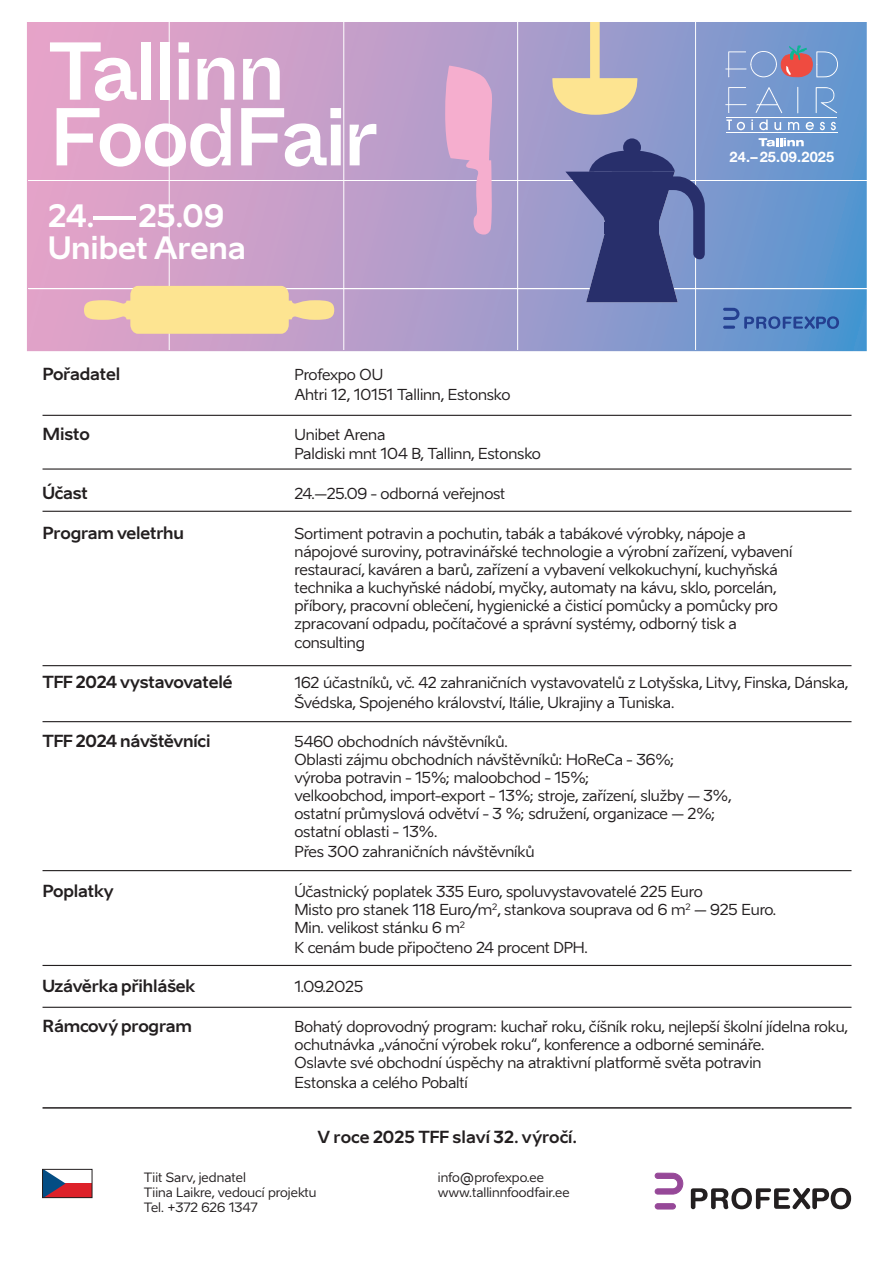
<style>
.page{position:relative;width:893px;height:1263px;background:#fff}
.page>*{position:absolute;margin:0;border:0;box-sizing:border-box;transform-origin:0 0}
.t1{font:500 81.9px/65.7px "Whyte Inktrap";letter-spacing:-.04em;color:#fff}
.t2{font:700 30.6px/32.8px "Aino";letter-spacing:-.005em;color:#fff}
.tekst{font:700 16.5px "Aino";letter-spacing:-.01em;color:#231f20}
.tekst-2{font:15px/18px "Aino";letter-spacing:-.01em;color:#231f20}
.t3{font:700 14.55px "Helvetica Neue";letter-spacing:.015em;color:#fff}
.t4{font:12.75px "Aino";color:#231f20}
</style>
<div class="page">
<svg style="left:655px;top:1173px;width:28px;height:21px"></svg>
<div style="left:655px;top:1204px;width:20px;height:5px;background:#964898;border-radius:3px"></div>
<div style="left:655px;top:1203px;width:20px;height:6px;border:1px solid #964898;border-radius:3px"></div>
<svg style="left:691px;top:1188px;width:160px;height:21px"></svg>
<svg style="left:27px;top:22px;width:840px;height:329px;background:#ae9dca"></svg>
<hr style="left:29px;top:289px;width:838px;height:1px;background:#fff">
<hr style="left:29px;top:180px;width:838px;height:1px;background:#fff">
<hr style="left:517px;top:22px;width:1px;height:328px;background:#fff">
<hr style="left:695px;top:22px;width:1px;height:328px;background:#fff">
<hr style="left:343px;top:22px;width:1px;height:328px;background:#fff">
<hr style="left:169px;top:22px;width:1px;height:328px;background:#fff">
<svg style="left:445px;top:66px;width:48px;height:169px;background:#daa7cc"></svg>
<svg style="left:84px;top:286px;width:250px;height:48px;background:#f1d49f"></svg>
<svg style="left:548px;top:22px;width:93px;height:93px;background:#bfb5b6"></svg>
<svg style="left:759px;top:138px;width:45px;height:8px"></svg>
<hr style="left:726px;top:132px;width:111px;height:1px;background:#fff">
<hr style="left:726px;top:118px;width:111px;height:1px;background:#fff">
<svg style="left:756px;top:87px;width:26px;height:26px"></svg>
<svg style="left:816px;top:87px;width:21px;height:26px"></svg>
<svg style="left:725px;top:45px;width:113px;height:32px;background:#8e92b8"></svg>
<svg style="left:726px;top:119px;width:19px;height:11px"></svg>
<svg style="left:751px;top:119px;width:2px;height:11px"></svg>
<svg style="left:759px;top:119px;width:9px;height:11px"></svg>
<svg style="left:774px;top:122px;width:7px;height:8px"></svg>
<svg style="left:788px;top:122px;width:11px;height:8px"></svg>
<svg style="left:806px;top:122px;width:8px;height:8px"></svg>
<svg style="left:820px;top:122px;width:5px;height:8px"></svg>
<svg style="left:831px;top:122px;width:5px;height:8px"></svg>
<svg style="left:725px;top:87px;width:21px;height:26px"></svg>
<svg style="left:797px;top:87px;width:1px;height:26px"></svg>
<div style="left:623px;top:138px;width:18px;height:18px;background:#282f6b;border-radius:50%"></div>
<svg style="left:565px;top:150px;width:140px;height:152px;background:#555e96"></svg>
<div style="left:605px;top:222px;width:54px;height:11px;background:#282f6b"></div>
<svg style="left:723px;top:308px;width:116px;height:21px;background:#4f7cbc"></svg>
<div style="left:43px;top:1183px;width:49px;height:14px;background:#dd2129"></div>
<svg style="left:44px;top:1171px;width:22px;height:25px"></svg>
<div style="left:42px;top:1169px;width:50px;height:29px;border:1px solid #231f20"></div>
<hr style="left:43px;top:415px;width:808px;height:1px;background:#231f20">
<hr style="left:43px;top:468px;width:808px;height:2px;background:#231f20">
<hr style="left:43px;top:511px;width:808px;height:1px;background:#231f20">
<hr style="left:43px;top:665px;width:808px;height:1px;background:#231f20">
<hr style="left:43px;top:721px;width:808px;height:1px;background:#231f20">
<hr style="left:43px;top:870px;width:808px;height:1px;background:#231f20">
<hr style="left:43px;top:965px;width:808px;height:1px;background:#231f20">
<hr style="left:43px;top:1007px;width:808px;height:1px;background:#231f20">
<hr style="left:43px;top:1107px;width:808px;height:2px;background:#231f20">
<h1 class="t1" style="left:49px;top:34px;width:330px">Tallinn<br>FoodFair</h1>
<h2 class="t2" style="left:48px;top:198px;width:199px">24.–25.09<br>Unibet Arena</h2>
<p class="t3" style="left:730px;top:148px;width:106px">24.–25.09.2025</p>
<p class="tekst" style="left:43px;top:363px;width:79px">Pořadatel</p>
<p class="tekst-2" style="left:295px;top:366px;width:90px">Profexpo OU</p>
<p class="tekst-2" style="left:295px;top:386px;width:217px">Ahtri 12, 10151 Tallinn, Estonsko</p>
<p class="tekst" style="left:43px;top:423px;width:49px">Misto</p>
<p class="tekst-2" style="left:295px;top:425px;width:92px">Unibet Arena</p>
<p class="tekst-2" style="left:295px;top:445px;width:248px">Paldiski mnt 104 B, Tallinn, Estonsko</p>
<p class="tekst" style="left:43px;top:482px;width:47px">Účast</p>
<p class="tekst-2" style="left:295px;top:485px;width:212px">24.–25.09 - odborná veřejnost</p>
<p class="tekst" style="left:43px;top:522px;width:143px">Program veletrhu</p>
<p class="tekst-2" style="left:295px;top:524px;width:499px">Sortiment potravin a pochutin, tabák a tabákové výrobky, nápoje a nápojové suroviny, potravinářské technologie a výrobní zařízení, vybavení restaurací, kaváren a barů, zařízení a vybavení velkokuchyní, kuchyňská technika a kuchyňské nádobí, myčky, automaty na kávu, sklo, porcelán, příbory, pracovní oblečení, hygienické a čisticí pomůcky a pomůcky pro zpracovaní odpadu, počítačové a správní systémy, odborný tisk a</p>
<p class="tekst-2" style="left:295px;top:634px;width:72px">consulting</p>
<p class="tekst" style="left:43px;top:671px;width:192px">TFF 2024 vystavovatelé</p>
<p class="tekst-2" style="left:295px;top:673px;width:555px;line-height:19.8px">162 účastníků, vč. 42 zahraničních vystavovatelů z Lotyšska, Litvy, Finska, Dánska,<br>Švédska, Spojeného království, Itálie, Ukrajiny a Tuniska.</p>
<p class="tekst" style="left:43px;top:731px;width:170px">TFF 2024 návštěvníci</p>
<p class="tekst-2" style="left:295px;top:733px;width:215px">5460 obchodních návštěvníků.</p>
<p class="tekst-2" style="left:295px;top:751px;width:438px">Oblasti zájmu obchodních návštěvníků: HoReCa - 36%;<br>výroba potravin - 15%; maloobchod - 15%;<br>velkoobchod, import-export - 13%; stroje, zařízení, služby – 3%, ostatní průmyslová odvětví - 3 %; sdružení, organizace – 2%; ostatní oblasti - 13%.</p>
<p class="tekst-2" style="left:295px;top:843px;width:241px">Přes 300 zahraničních návštěvníků</p>
<p class="tekst" style="left:43px;top:880px;width:73px">Poplatky</p>
<p class="tekst-2" style="left:295px;top:882px;width:410px">Účastnický poplatek 335 Euro, spoluvystavovatelé 225 Euro</p>
<p class="tekst-2" style="left:295px;top:900px;width:483px">Misto pro stanek 118 Euro/m<sup>2</sup>, stankova souprava od 6 m<sup>2</sup> – 925 Euro.</p>
<p class="tekst-2" style="left:295px;top:918px;width:172px">Min. velikost stánku 6 m<sup>2</sup></p>
<p class="tekst-2" style="left:295px;top:938px;width:295px">K cenám bude připočteno 24 procent DPH.</p>
<p class="tekst" style="left:43px;top:975px;width:154px">Uzávěrka přihlášek</p>
<p class="tekst-2" style="left:295px;top:978px;width:70px">1.09.2025</p>
<p class="tekst" style="left:43px;top:1015px;width:151px">Rámcový program</p>
<p class="tekst-2" style="left:295px;top:1017px;width:555px">Bohatý doprovodný program: kuchař roku, číšník roku, nejlepší školní jídelna roku, ochutnávka „vánoční výrobek roku“, konference a odborné semináře.</p>
<p class="tekst-2" style="left:295px;top:1053px;width:468px;line-height:19.8px">Oslavte své obchodní úspěchy na atraktivní platformě světa potravin<br>Estonska a celého Pobaltí</p>
<p class="tekst" style="left:317px;top:1127px;width:261px">V roce 2025 TFF slaví 32. výročí.</p>
<p class="t4" style="left:144px;top:1169px;width:104px">Tiit Sarv, jednatel</p>
<p class="t4" style="left:144px;top:1184px;width:174px">Tiina Laikre, vedoucí projektu</p>
<p class="t4" style="left:144px;top:1200px;width:115px">Tel. +372 626 1347</p>
<p class="t4" style="left:438px;top:1169px;width:108px">info@profexpo.ee</p>
<p class="t4" style="left:438px;top:1184px;width:133px">www.tallinnfoodfair.ee</p>
</div>
